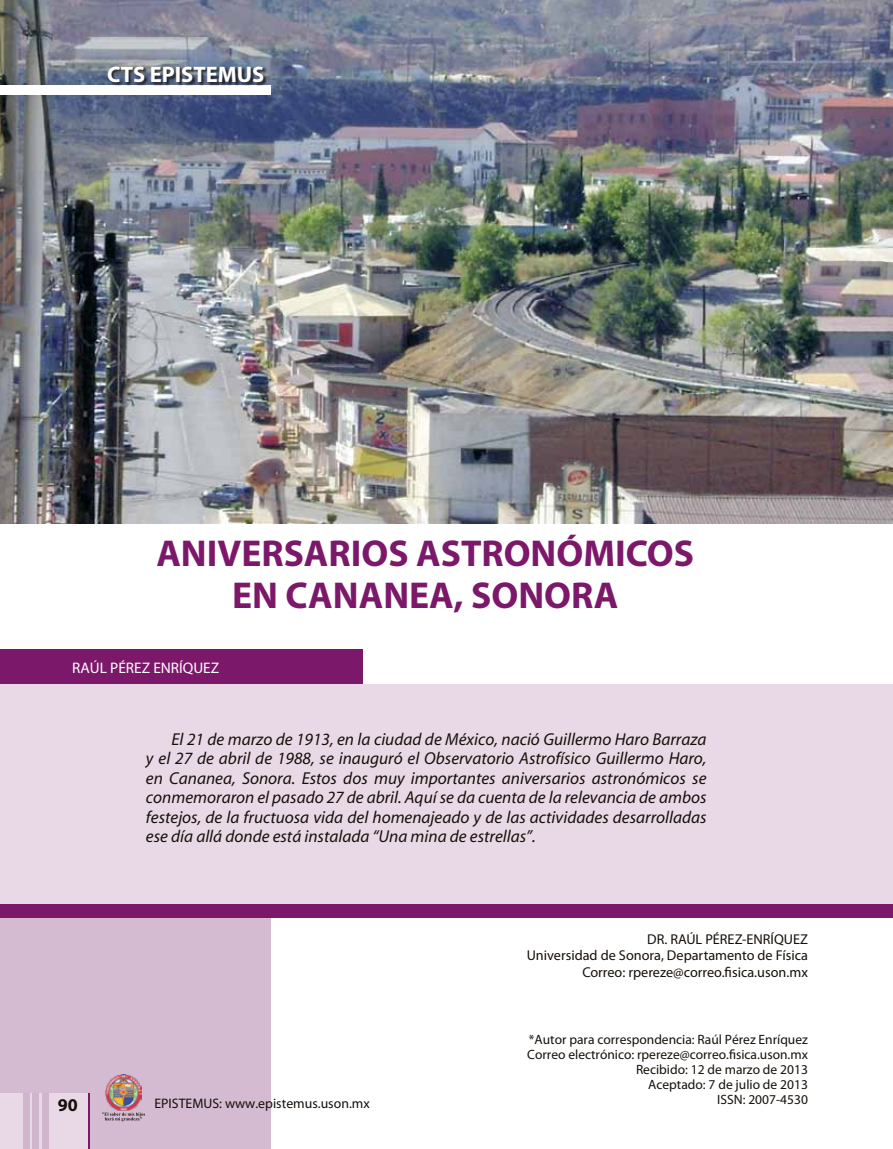
<style>
.page{position:relative;width:893px;height:1149px;background:#fff}
.page>*{position:absolute;margin:0;border:0;box-sizing:border-box;transform-origin:0 0}
.t1{font:700 37.5px/42px "Myriad Pro";color:#7c186a;text-align:center}
.t2{font:700 22.5px "Myriad Pro";color:#fff}
.t3{font:700 18px "Myriad Pro";color:#16100a}
.t4{font:italic 17.25px/19.5px "Myriad";color:#16100a;text-align:justify}
.t5{font:15.3px "Myriad Pro";color:#fff}
.t6{font:14.25px/16.5px "Myriad Pro";color:#16100a;text-align:right}
.t7{font:13.8px "Myriad Pro";color:#16100a}
.t8{font:13.5px/15px "Myriad Pro";color:#16100a;text-align:right}
</style>
<div class="page">
<img style="left:0;top:0;width:893px;height:523px">
<div style="left:0;top:823px;width:271px;height:325px;background:#d5bbd1"></div>
<div style="left:0;top:648px;width:363px;height:48px;background:#7c186a"></div>
<div style="left:0;top:684px;width:893px;height:225px;background:#e9d9e6"></div>
<div style="left:0;top:903px;width:893px;height:14px;background:#7c186a"></div>
<img style="left:106px;top:1074px;width:35px;height:36px">
<svg style="left:102px;top:1112px;width:43px;height:8px"></svg>
<div style="left:0;top:85px;width:270px;height:10px;background:#fff"></div>
<div style="left:108px;top:67px;width:159px;height:19px;background:#16100a;opacity:.75"></div>
<div style="left:0;top:1092px;width:89px;height:56px;background:#e9d9e6"></div>
<div style="left:23px;top:1092px;width:6px;height:56px;background:#d1b5cd"></div>
<div style="left:32px;top:1092px;width:7px;height:56px;background:#d1b5cd"></div>
<div style="left:42px;top:1092px;width:6px;height:56px;background:#d1b5cd"></div>
<hr style="left:88px;top:1092px;width:1px;height:56px;background:#7c186a">
<h2 class="t2" style="left:107px;top:60px;width:159px">CTS EPISTEMUS</h2>
<h1 class="t1" style="left:156px;top:531px;width:539px">ANIVERSARIOS ASTRONÓMICOS<br>EN CANANEA, SONORA</h1>
<p class="t5" style="left:72px;top:658px;width:149px">RAÚL PÉREZ ENRÍQUEZ</p>
<p class="t4" style="left:146px;top:729px;width:562px;text-indent:26px">El 21 de marzo de 1913, en la ciudad de México, nació Guillermo Haro Barraza y el 27 de abril de 1988, se inauguró el Observatorio Astrofísico Guillermo Haro, en Cananea, Sonora. Estos dos muy importantes aniversarios astronómicos se conmemoraron el pasado 27 de abril. Aquí se da cuenta de la relevancia de ambos festejos, de la fructuosa vida del homenajeado y de las actividades desarrolladas ese día allá donde está instalada “Una mina de estrellas”.</p>
<p class="t3" style="left:58px;top:1092px;width:21px">90</p>
<p class="t7" style="left:154px;top:1094px;width:217px">EPISTEMUS: www.epistemus.uson.mx</p>
<p class="t6" style="left:527px;top:930px;width:283px">DR. RAÚL PÉREZ-ENRÍQUEZ<br>Universidad de Sonora, Departamento de Física<br>Correo: rpereze@correo.fisica.uson.mx</p>
<p class="t8" style="left:527px;top:1031px;width:282px">*Autor para correspondencia: Raúl Pérez Enríquez Correo electrónico: rpereze@correo.fisica.uson.mx Recibido: 12 de marzo de 2013<br>Aceptado: 7 de julio de 2013<br>ISSN: 2007-4530</p>
</div>
